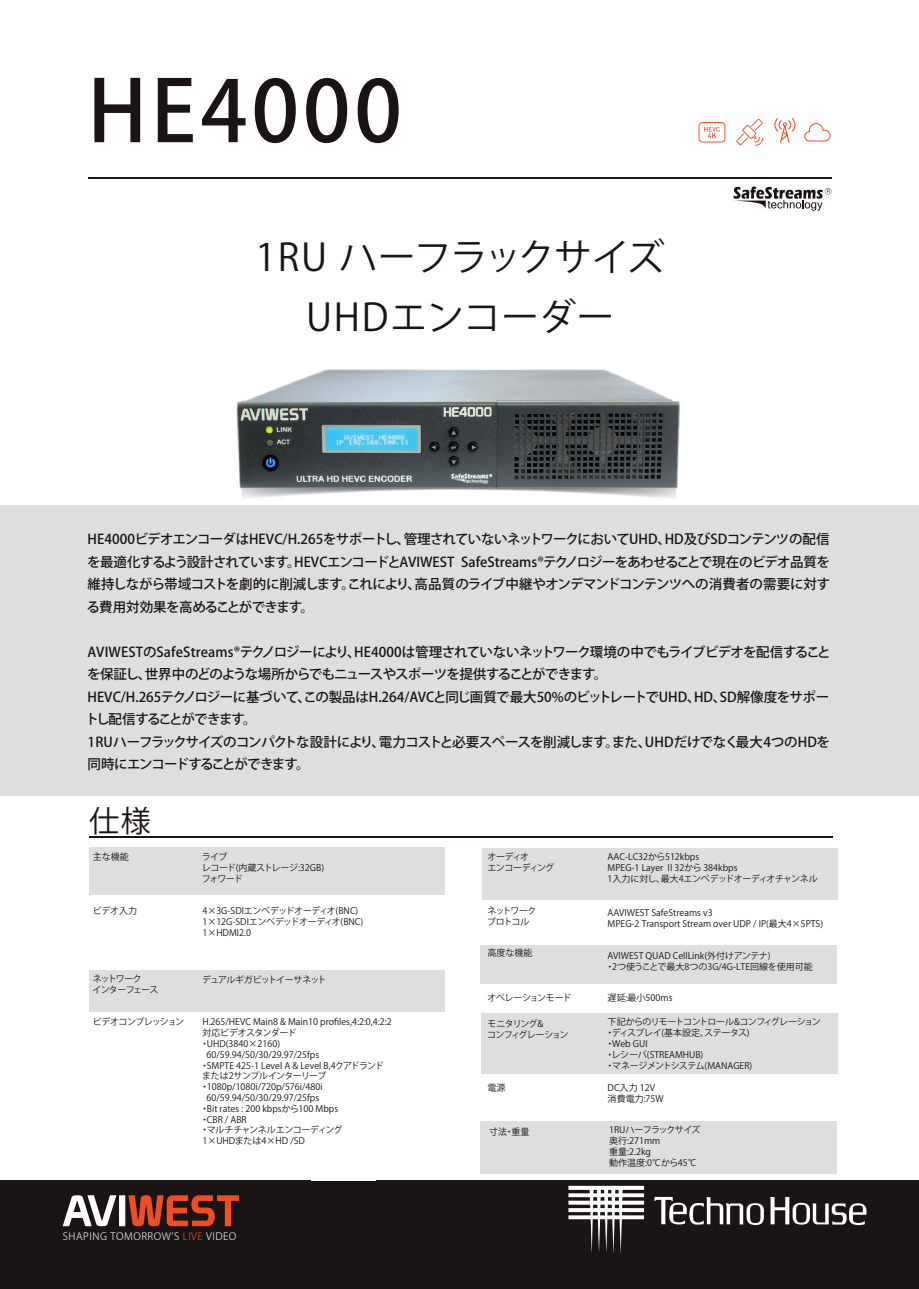
<style>
.page{position:relative;width:919px;height:1289px;background:#fff}
.page>*{position:absolute;margin:0;border:0;box-sizing:border-box;transform-origin:0 0}
.t1{font:500 84px "Koz Go Pr 6 N";letter-spacing:.05em;color:#1a1415}
.t2{font:37.5px/60px "Koz Go Pr 6 N";letter-spacing:-.005em;color:#1a1415;text-align:center}
.t3{font:30px "Koz Go Pr 6 N";color:#1a1415}
.t4{font:500 13.5px/22.5px "Koz Go Pr 6 N";letter-spacing:-.04em;color:#1a1415;text-align:justify}
.t5{font:300 10.05px "Koz Go Pr 6 N";letter-spacing:.05em;color:#fff}
.t6{font:9px/10.8px "Koz Go Pr 6 N";color:#1a1415}
.t7{font:9px/10.8px "Koz Go Pr 6 N";letter-spacing:-.03em;color:#1a1415}
.t8{font:9px/10.8px "Koz Go Pr 6 N";letter-spacing:-.02em;color:#1a1415}
.t9{font:9px/10.8px "Koz Go Pr 6 N";letter-spacing:-.05em;color:#1a1415}
.t10{font:9px/10.8px "Koz Go Pr 6 N";letter-spacing:-.09em;color:#1a1415}
.t11{font:9px "Koz Go Pr 6 N";letter-spacing:-.04em;color:#1a1415}
.t12{font:9px "Koz Go Pr 6 N";letter-spacing:-.085em;color:#1a1415}
.t13{font:9px "Koz Go Pr 6 N";letter-spacing:-.055em;color:#1a1415}
.t14{font:9px/10.8px "Koz Go Pr 6 N";letter-spacing:-.06em;color:#1a1415}
.t15{font:9px "Koz Go Pr 6 N";letter-spacing:-.07em;color:#1a1415}
.s1{color:#f04d23}
</style>
<div class="page">
<div style="left:0;top:505px;width:918px;height:291px;background:#dedede"></div>
<div style="left:0;top:1180px;width:918px;height:109px;background:#1a1415"></div>
<img style="left:236px;top:369px;width:444px;height:128px">
<svg style="left:736px;top:119px;width:27px;height:27px"></svg>
<svg style="left:804px;top:123px;width:26px;height:18px"></svg>
<svg style="left:698px;top:122px;width:27px;height:20px"></svg>
<svg style="left:774px;top:118px;width:21px;height:25px"></svg>
<hr style="left:88px;top:178px;width:743px;height:1px;background:#1a1415">
<svg style="left:733px;top:187px;width:98px;height:24px"></svg>
<hr style="left:89px;top:836px;width:744px;height:1px;background:#1a1415">
<div style="left:481px;top:1013px;width:356px;height:60px;background:#dedede"></div>
<div style="left:89px;top:970px;width:355px;height:41px;background:#dedede"></div>
<div style="left:89px;top:847px;width:355px;height:48px;background:#dedede"></div>
<div style="left:481px;top:848px;width:356px;height:52px;background:#dedede"></div>
<div style="left:479px;top:1121px;width:357px;height:52px;background:#dedede"></div>
<div style="left:479px;top:945px;width:357px;height:38px;background:#dedede"></div>
<svg style="left:63px;top:1195px;width:53px;height:31px"></svg>
<div style="left:119px;top:1195px;width:6px;height:31px;background:#fff"></div>
<svg style="left:128px;top:1195px;width:111px;height:31px"></svg>
<svg style="left:654px;top:1196px;width:110px;height:29px"></svg>
<svg style="left:770px;top:1196px;width:96px;height:29px"></svg>
<svg style="left:568px;top:1185px;width:76px;height:67px"></svg>
<h1 class="t1" style="left:88px;top:64px;width:315px">HE4000</h1>
<h2 class="t2" style="left:255px;top:228px;width:410px">1RU ハーフラックサイズ<br>UHDエンコーダー</h2>
<p class="t4" style="left:86px;top:528px;width:745px">HE4000ビデオエンコーダはHEVC/H.265をサポートし、管理されていないネットワークにおいてUHD、HD及びSDコンテンツの配信を最適化するよう設計されています。HEVCエンコードとAVIWEST SafeStreams®テクノロジーをあわせることで現在のビデオ品質を維持しながら帯域コストを劇的に削減します。これにより、高品質のライブ中継やオンデマンドコンテンツへの消費者の需要に対する費用対効果を高めることができます。</p>
<p class="t4" style="left:85px;top:641px;width:746px;text-align:left">AVIWESTのSafeStreams®テクノロジーにより、HE4000は管理されていないネットワーク環境の中でもライブビデオを配信することを保証し、世界中のどのような場所からでもニュースやスポーツを提供することができます。<br>HEVC/H.265テクノロジーに基づいて、この製品はH.264/AVCと同じ画質で最大50%のビットレートでUHD、HD、SD解像度をサポートし配信することができます。<br>1RUハーフラックサイズのコンパクトな設計により、電力コストと必要スペースを削減します。また、UHDだけでなく最大4つのHDを同時にエンコードすることができます。</p>
<h3 class="t3" style="left:89px;top:803px;width:63px">仕様</h3>
<p class="t6" style="left:93px;top:851px;width:37px">主な機能</p>
<p class="t9" style="left:202px;top:851px;width:124px">ライブ<br>レコード(内蔵ストレージ:32GB)フォワード</p>
<p class="t8" style="left:202px;top:905px;width:162px">4×3G-SDIエンベデッドオーディオ(BNC)<br>1×12G-SDIエンベデッドオーディオ(BNC)<br>1×HDMI2.0</p>
<p class="t12" style="left:202px;top:975px;width:126px">デュアルギガビットイーサネット</p>
<p class="t6" style="left:202px;top:1016px;width:191px">H.265/HEVC Main8 &amp; Main10 profiles,4:2:0,4:2:2</p>
<p class="t9" style="left:202px;top:1027px;width:96px">対応ビデオスタンダード</p>
<p class="t6" style="left:200px;top:1038px;width:81px">・UHD(3840×2160)</p>
<p class="t6" style="left:206px;top:1049px;width:114px">60/59.94/50/30/29.97/25fps</p>
<p class="t6" style="left:200px;top:1060px;width:185px">・SMPTE 425-1 Level A &amp; Level B,4クアドランド</p>
<p class="t13" style="left:202px;top:1071px;width:126px">または2サンプルインターリーブ</p>
<p class="t6" style="left:200px;top:1081px;width:124px">・1080p/1080i/720p/576i/480i</p>
<p class="t6" style="left:206px;top:1092px;width:114px">60/59.94/50/30/29.97/25fps</p>
<p class="t6" style="left:200px;top:1103px;width:139px">・Bit rates : 200 kbpsから100 Mbps</p>
<p class="t6" style="left:200px;top:1114px;width:48px">・CBR / ABR</p>
<p class="t11" style="left:200px;top:1125px;width:144px">・マルチチャンネルエンコーディング</p>
<p class="t6" style="left:202px;top:1135px;width:104px">1×UHDまたは4×HD /SD</p>
<p class="t14" style="left:487px;top:851px;width:68px">オーディオ<br>エンコーディング</p>
<p class="t10" style="left:487px;top:905px;width:51px">ネットワークプロトコル</p>
<p class="t6" style="left:487px;top:947px;width:46px">高度な機能</p>
<p class="t6" style="left:607px;top:851px;width:211px">AAC-LC32から512kbps<br>MPEG-1 Layer Ⅱ32から 384kbps<br>1入力に対し、最大4エンベデッドオーディオチャンネル</p>
<p class="t6" style="left:607px;top:907px;width:217px">AAVIWEST SafeStreams v3<br>MPEG-2 Transport Stream over UDP / IP(最大4×SPTS)</p>
<p class="t6" style="left:605px;top:950px;width:209px">AVIWEST QUAD CellLink(外付けアンテナ)<br>・2つ使うことで最大8つの3G/4G-LTE回線を使用可能</p>
<p class="t6" style="left:607px;top:992px;width:66px">遅延:最小500ms</p>
<p class="t7" style="left:605px;top:1016px;width:217px">下記からのリモートコントロール&amp;コンフィグレーション・ディスプレイ(基本設定、ステータス)<br>・Web GUI<br>・レシーバ(STREAMHUB)<br>・マネージメントシステム(MANAGER)</p>
<p class="t6" style="left:607px;top:1082px;width:58px">DC入力 12V消費電力:75W</p>
<p class="t6" style="left:609px;top:1124px;width:93px">1RUハーフラックサイズ奥行:271mm<br>重量:2.2kg<br>動作温度:0℃から45℃</p>
<p class="t6" style="left:93px;top:905px;width:46px">ビデオ入力</p>
<p class="t10" style="left:93px;top:973px;width:67px">ネットワーク<br>インターフェース</p>
<p class="t15" style="left:93px;top:1016px;width:93px">ビデオコンプレッション</p>
<p class="t9" style="left:487px;top:992px;width:86px">オペレーションモード</p>
<p class="t10" style="left:487px;top:1018px;width:83px">モニタリング&amp;<br>コンフィグレーション</p>
<p class="t6" style="left:487px;top:1082px;width:19px">電源</p>
<p class="t6" style="left:489px;top:1126px;width:42px">寸法・重量</p>
<p class="t5" style="left:63px;top:1231px;width:175px">SHAPING TOMORROWʼS <span class="s1">LIVE</span> VIDEO</p>
</div>
